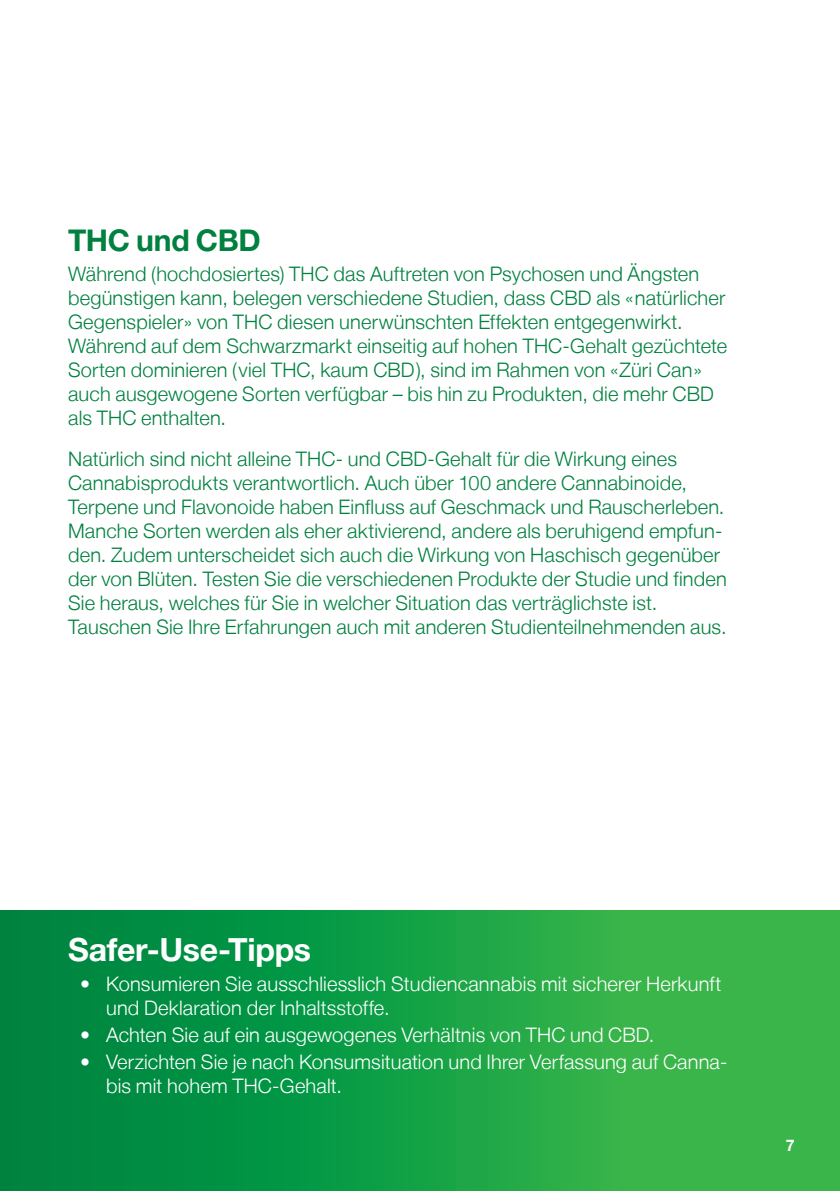
<style>
.page{position:relative;width:840px;height:1191px;background:#fff}
.page>*{position:absolute;margin:0;border:0;box-sizing:border-box;transform-origin:0 0}
.überschrift_Grün{font:700 32px "Helvetica Neue LT";letter-spacing:-.01em;color:#fff}
.überschrift_Grün-2{font:700 30px "Helvetica Neue LT";letter-spacing:-.01em;color:#00813f}
.text_Light_greem{font:300 20px/24px "Helvetica Neue LT";letter-spacing:.01em;color:#00813f}
.t1{font:300 20px/24px "Helvetica Neue LT";letter-spacing:.005em;color:#fff}
.t2{font:700 16px "Helvetica Neue LT";color:#fff}
</style>
<div class="page">
<div style="left:0;top:910px;width:839px;height:281px;background:linear-gradient(to right,#008340,#42be4c)"></div>
<p class="überschrift_Grün-2" style="left:68px;top:222px;width:194px">THC und CBD</p>
<p class="text_Light_greem" style="left:68px;top:261px;width:660px">Während (hochdosiertes) THC das Auftreten von Psychosen und Ängsten begünstigen kann, belegen verschiedene Studien, dass CBD als «natürlicher Gegenspieler» von THC diesen unerwünschten Effekten entgegenwirkt.<br>Während auf dem Schwarzmarkt einseitig auf hohen THC-Gehalt gezüchtete Sorten dominieren (viel THC, kaum CBD), sind im Rahmen von «Züri Can» auch ausgewogene Sorten verfügbar – bis hin zu Produkten, die mehr CBD als THC enthalten.</p>
<p class="text_Light_greem" style="left:68px;top:446px;width:659px">Natürlich sind nicht alleine THC- und CBD-Gehalt für die Wirkung eines Cannabisprodukts verantwortlich. Auch über 100 andere Cannabinoide, Terpene und Flavonoide haben Einfluss auf Geschmack und Rauscherleben.<br>Manche Sorten werden als eher aktivierend, andere als beruhigend empfun&shy;den. Zudem unterscheidet sich auch die Wirkung von Haschisch gegenüber der von Blüten. Testen Sie die verschiedenen Produkte der Studie und finden Sie heraus, welches für Sie in welcher Situation das verträglichste ist.<br>Tauschen Sie Ihre Erfahrungen auch mit anderen Studienteilnehmenden aus.</p>
<p class="überschrift_Grün" style="left:68px;top:930px;width:244px">Safer-Use-Tipps</p>
<p class="t1" style="left:106px;top:971px;width:616px;text-indent:-26px">• Konsumieren Sie ausschliesslich Studiencannabis mit sicherer Herkunft und Deklaration der Inhaltsstoffe.</p>
<p class="t1" style="left:80px;top:1022px;width:575px">• Achten Sie auf ein ausgewogenes Verhältnis von THC und CBD.</p>
<p class="t1" style="left:106px;top:1049px;width:622px;text-indent:-26px">• Verzichten Sie je nach Konsumsituation und Ihrer Verfassung auf Canna&shy;bis mit hohem THC-Gehalt.</p>
<p class="t2" style="left:785px;top:1135px;width:10px">7</p>
</div>
